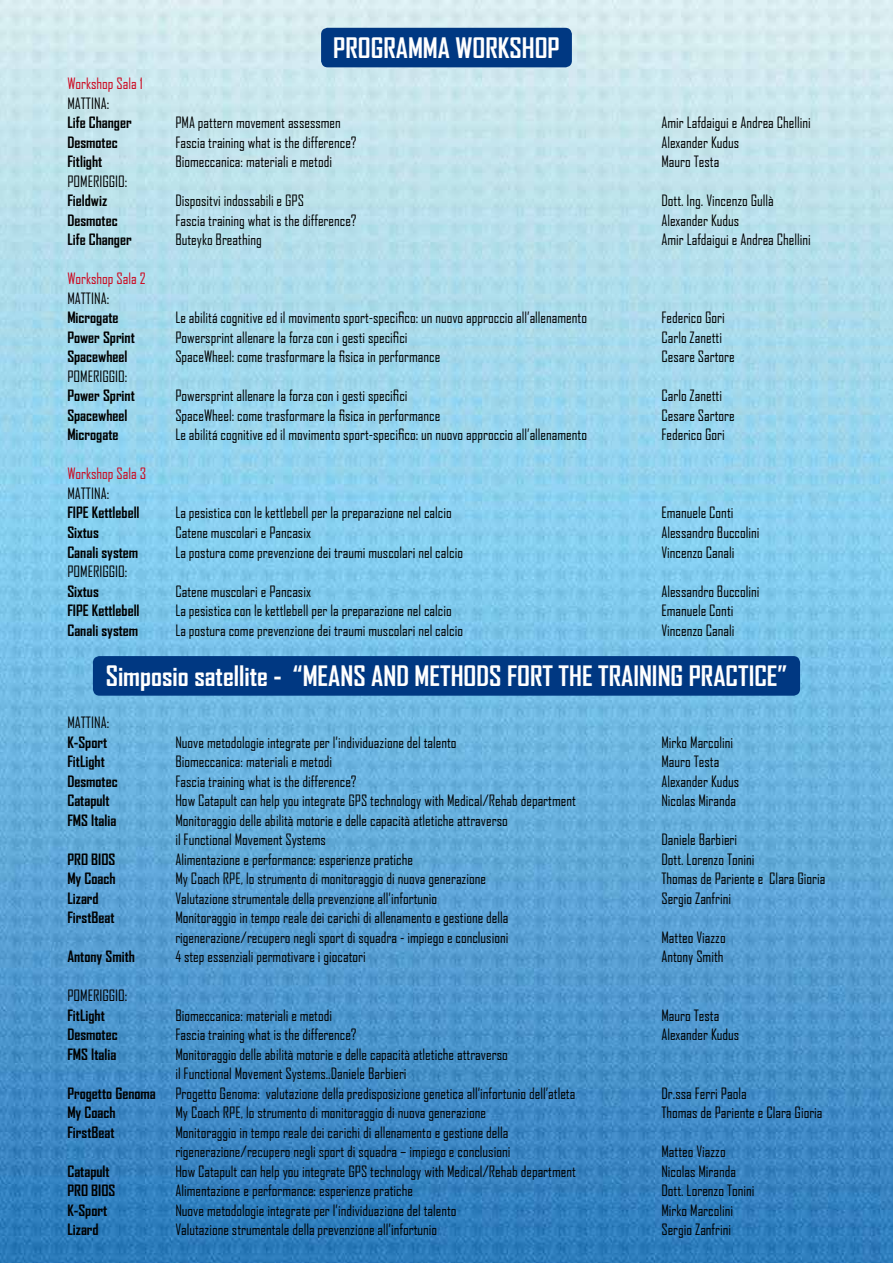
<style>
.page{position:relative;width:893px;height:1263px;background:#fff}
.page>*{position:absolute;margin:0;border:0;box-sizing:border-box;transform-origin:0 0}
.t1{font:700 27px "Agency FB";color:#fff}
.t2{font:15px/19.5px "Agency FB";color:#000}
.t3{font:700 15px "Agency FB";color:#000}
.t4{font:15px "Agency FB";color:#cd071e}
</style>
<div class="page">
<img style="left:0;top:0;width:893px;height:1263px">
<div style="left:321px;top:28px;width:251px;height:39px;background:#003882;border-radius:7px"></div>
<div style="left:93px;top:656px;width:707px;height:40px;background:#003882;border-radius:7px"></div>
<h1 class="t1" style="left:333px;top:33px;width:228px">PROGRAMMA WORKSHOP</h1>
<p class="t4" style="left:67px;top:75px;width:77px">Workshop Sala 1</p>
<p class="t2" style="left:67px;top:93px;width:43px">MATTINA:</p>
<p class="t3" style="left:67px;top:114px;width:66px">Life Changer</p>
<p class="t2" style="left:175px;top:113px;width:167px">PMA pattern movement assessmen</p>
<p class="t2" style="left:661px;top:113px;width:151px">Amir Lafdaigui e Andrea Chellini</p>
<p class="t3" style="left:67px;top:134px;width:52px">Desmotec</p>
<p class="t2" style="left:175px;top:132px;width:183px">Fascia training what is the difference?</p>
<p class="t2" style="left:661px;top:132px;width:79px">Alexander Kudus</p>
<p class="t3" style="left:67px;top:153px;width:36px">Fitlight</p>
<p class="t2" style="left:175px;top:152px;width:158px">Biomeccanica: materiali e metodi</p>
<p class="t2" style="left:661px;top:152px;width:59px">Mauro Testa</p>
<p class="t2" style="left:67px;top:171px;width:62px">POMERIGGIO:</p>
<p class="t3" style="left:67px;top:192px;width:41px">Fieldwiz</p>
<p class="t2" style="left:175px;top:191px;width:130px">Dispositvi indossabili e GPS</p>
<p class="t2" style="left:661px;top:191px;width:114px">Dott. Ing. Vincenzo Gullà</p>
<p class="t3" style="left:67px;top:212px;width:52px">Desmotec</p>
<p class="t2" style="left:175px;top:210px;width:183px">Fascia training what is the difference?</p>
<p class="t2" style="left:661px;top:210px;width:79px">Alexander Kudus</p>
<p class="t3" style="left:67px;top:231px;width:66px">Life Changer</p>
<p class="t2" style="left:175px;top:230px;width:88px">Buteyko Breathing</p>
<p class="t2" style="left:661px;top:230px;width:151px">Amir Lafdaigui e Andrea Chellini</p>
<p class="t4" style="left:67px;top:270px;width:80px">Workshop Sala 2</p>
<p class="t2" style="left:67px;top:288px;width:43px">MATTINA:</p>
<p class="t3" style="left:67px;top:309px;width:53px">Microgate</p>
<p class="t2" style="left:175px;top:308px;width:413px">Le abilitá cognitive ed il movimento sport-specifico: un nuovo approccio all’allenamento</p>
<p class="t2" style="left:661px;top:308px;width:65px">Federico Gori</p>
<p class="t3" style="left:67px;top:329px;width:69px">Power Sprint</p>
<p class="t2" style="left:175px;top:327px;width:234px">Powersprint allenare la forza con i gesti specifici</p>
<p class="t2" style="left:661px;top:327px;width:62px">Carlo Zanetti</p>
<p class="t3" style="left:67px;top:348px;width:62px">Spacewheel</p>
<p class="t2" style="left:175px;top:347px;width:266px">SpaceWheel: come trasformare la fisica in performance</p>
<p class="t2" style="left:661px;top:347px;width:75px">Cesare Sartore</p>
<p class="t2" style="left:67px;top:366px;width:62px">POMERIGGIO:</p>
<p class="t3" style="left:67px;top:387px;width:69px">Power Sprint</p>
<p class="t2" style="left:175px;top:386px;width:234px">Powersprint allenare la forza con i gesti specifici</p>
<p class="t2" style="left:661px;top:386px;width:62px">Carlo Zanetti</p>
<p class="t3" style="left:67px;top:407px;width:62px">Spacewheel</p>
<p class="t2" style="left:175px;top:405px;width:266px">SpaceWheel: come trasformare la fisica in performance</p>
<p class="t2" style="left:661px;top:405px;width:75px">Cesare Sartore</p>
<p class="t3" style="left:67px;top:426px;width:53px">Microgate</p>
<p class="t2" style="left:175px;top:425px;width:413px">Le abilitá cognitive ed il movimento sport-specifico: un nuovo approccio all’allenamento</p>
<p class="t2" style="left:661px;top:425px;width:65px">Federico Gori</p>
<p class="t4" style="left:67px;top:465px;width:80px">Workshop Sala 3</p>
<p class="t2" style="left:67px;top:483px;width:43px">MATTINA:</p>
<p class="t3" style="left:67px;top:504px;width:74px">FIPE Kettlebell</p>
<p class="t2" style="left:175px;top:503px;width:278px">La pesistica con le kettlebell per la preparazione nel calcio</p>
<p class="t2" style="left:661px;top:503px;width:74px">Emanuele Conti</p>
<p class="t3" style="left:67px;top:524px;width:33px">Sixtus</p>
<p class="t2" style="left:175px;top:522px;width:137px">Catene muscolari e Pancasix</p>
<p class="t2" style="left:661px;top:522px;width:100px">Alessandro Buccolini</p>
<p class="t3" style="left:67px;top:543px;width:72px">Canali system</p>
<p class="t2" style="left:175px;top:542px;width:289px">La postura come prevenzione dei traumi muscolari nel calcio</p>
<p class="t2" style="left:661px;top:542px;width:75px">Vincenzo Canali</p>
<p class="t2" style="left:67px;top:561px;width:62px">POMERIGGIO:</p>
<p class="t3" style="left:67px;top:582px;width:33px">Sixtus</p>
<p class="t2" style="left:175px;top:581px;width:137px">Catene muscolari e Pancasix</p>
<p class="t2" style="left:661px;top:581px;width:100px">Alessandro Buccolini</p>
<p class="t3" style="left:67px;top:602px;width:74px">FIPE Kettlebell</p>
<p class="t2" style="left:175px;top:600px;width:278px">La pesistica con le kettlebell per la preparazione nel calcio</p>
<p class="t2" style="left:661px;top:600px;width:74px">Emanuele Conti</p>
<p class="t3" style="left:67px;top:621px;width:72px">Canali system</p>
<p class="t2" style="left:175px;top:620px;width:289px">La postura come prevenzione dei traumi muscolari nel calcio</p>
<p class="t2" style="left:661px;top:620px;width:75px">Vincenzo Canali</p>
<h1 class="t1" style="left:106px;top:661px;width:683px">Simposio satellite - “MEANS AND METHODS FORT THE TRAINING PRACTICE”</h1>
<p class="t2" style="left:67px;top:712px;width:43px">MATTINA:</p>
<p class="t3" style="left:67px;top:734px;width:41px">K-Sport</p>
<p class="t2" style="left:175px;top:732px;width:283px">Nuove metodologie integrate per l’individuazione del talento</p>
<p class="t2" style="left:661px;top:732px;width:73px">Mirko Marcolini</p>
<p class="t3" style="left:67px;top:753px;width:39px">FitLight</p>
<p class="t2" style="left:175px;top:751px;width:158px">Biomeccanica: materiali e metodi</p>
<p class="t2" style="left:661px;top:751px;width:59px">Mauro Testa</p>
<p class="t3" style="left:67px;top:773px;width:52px">Desmotec</p>
<p class="t2" style="left:175px;top:771px;width:183px">Fascia training what is the difference?</p>
<p class="t2" style="left:661px;top:771px;width:79px">Alexander Kudus</p>
<p class="t3" style="left:67px;top:792px;width:44px">Catapult</p>
<p class="t2" style="left:175px;top:790px;width:402px">How Catapult can help you integrate GPS technology with Medical/Rehab department</p>
<p class="t2" style="left:661px;top:790px;width:76px">Nicolas Miranda</p>
<p class="t3" style="left:67px;top:812px;width:50px">FMS Italia</p>
<p class="t2" style="left:175px;top:810px;width:334px">Monitoraggio delle abilità motorie e delle capacità atletiche attraverso il Functional Movement Systems</p>
<p class="t2" style="left:661px;top:829px;width:77px">Daniele Barbieri</p>
<p class="t3" style="left:67px;top:851px;width:50px">PRO BIOS</p>
<p class="t2" style="left:175px;top:849px;width:239px">Alimentazione e performance: esperienze pratiche</p>
<p class="t2" style="left:661px;top:849px;width:95px">Dott. Lorenzo Tonini</p>
<p class="t3" style="left:67px;top:870px;width:50px">My Coach</p>
<p class="t2" style="left:175px;top:868px;width:312px">My Coach RPE, lo strumento di monitoraggio di nuova generazione</p>
<p class="t2" style="left:661px;top:868px;width:166px">Thomas de Pariente e Clara Gioria</p>
<p class="t3" style="left:67px;top:890px;width:33px">Lizard</p>
<p class="t2" style="left:175px;top:888px;width:263px">Valutazione strumentale della prevenzione all’infortunio</p>
<p class="t2" style="left:661px;top:888px;width:71px">Sergio Zanfrini</p>
<p class="t3" style="left:67px;top:909px;width:49px">FirstBeat</p>
<p class="t2" style="left:175px;top:907px;width:335px">Monitoraggio in tempo reale dei carichi di allenamento e gestione della rigenerazione/recupero negli sport di squadra - impiego e conclusioni</p>
<p class="t2" style="left:661px;top:927px;width:66px">Matteo Viazzo</p>
<p class="t3" style="left:67px;top:948px;width:69px">Antony Smith</p>
<p class="t2" style="left:175px;top:946px;width:192px">4 step essenziali permotivare i giocatori</p>
<p class="t2" style="left:661px;top:946px;width:64px">Antony Smith</p>
<p class="t2" style="left:67px;top:985px;width:62px">POMERIGGIO:</p>
<p class="t3" style="left:67px;top:1007px;width:39px">FitLight</p>
<p class="t2" style="left:175px;top:1005px;width:158px">Biomeccanica: materiali e metodi</p>
<p class="t2" style="left:661px;top:1005px;width:59px">Mauro Testa</p>
<p class="t3" style="left:67px;top:1026px;width:52px">Desmotec</p>
<p class="t2" style="left:175px;top:1024px;width:183px">Fascia training what is the difference?</p>
<p class="t2" style="left:661px;top:1024px;width:79px">Alexander Kudus</p>
<p class="t3" style="left:67px;top:1046px;width:50px">FMS Italia</p>
<p class="t2" style="left:175px;top:1044px;width:334px">Monitoraggio delle abilità motorie e delle capacità atletiche attraverso il Functional Movement Systems..Daniele Barbieri</p>
<p class="t3" style="left:67px;top:1085px;width:90px">Progetto Genoma</p>
<p class="t2" style="left:175px;top:1083px;width:402px">Progetto Genoma: valutazione della predisposizione genetica all’infortunio dell’atleta</p>
<p class="t2" style="left:661px;top:1083px;width:87px">Dr.ssa Ferri Paola</p>
<p class="t3" style="left:67px;top:1104px;width:50px">My Coach</p>
<p class="t2" style="left:175px;top:1102px;width:312px">My Coach RPE, lo strumento di monitoraggio di nuova generazione</p>
<p class="t2" style="left:661px;top:1102px;width:163px">Thomas de Pariente e Clara Gioria</p>
<p class="t3" style="left:67px;top:1124px;width:49px">FirstBeat</p>
<p class="t2" style="left:175px;top:1122px;width:336px">Monitoraggio in tempo reale dei carichi di allenamento e gestione della rigenerazione/recupero negli sport di squadra – impiego e conclusioni</p>
<p class="t2" style="left:661px;top:1141px;width:66px">Matteo Viazzo</p>
<p class="t3" style="left:67px;top:1163px;width:44px">Catapult</p>
<p class="t2" style="left:175px;top:1161px;width:402px">How Catapult can help you integrate GPS technology with Medical/Rehab department</p>
<p class="t2" style="left:661px;top:1161px;width:76px">Nicolas Miranda</p>
<p class="t3" style="left:67px;top:1182px;width:50px">PRO BIOS</p>
<p class="t2" style="left:175px;top:1180px;width:239px">Alimentazione e performance: esperienze pratiche</p>
<p class="t2" style="left:661px;top:1180px;width:95px">Dott. Lorenzo Tonini</p>
<p class="t3" style="left:67px;top:1202px;width:41px">K-Sport</p>
<p class="t2" style="left:175px;top:1200px;width:283px">Nuove metodologie integrate per l’individuazione del talento</p>
<p class="t2" style="left:661px;top:1200px;width:73px">Mirko Marcolini</p>
<p class="t3" style="left:67px;top:1221px;width:33px">Lizard</p>
<p class="t2" style="left:175px;top:1219px;width:263px">Valutazione strumentale della prevenzione all’infortunio</p>
<p class="t2" style="left:661px;top:1219px;width:71px">Sergio Zanfrini</p>
</div>
